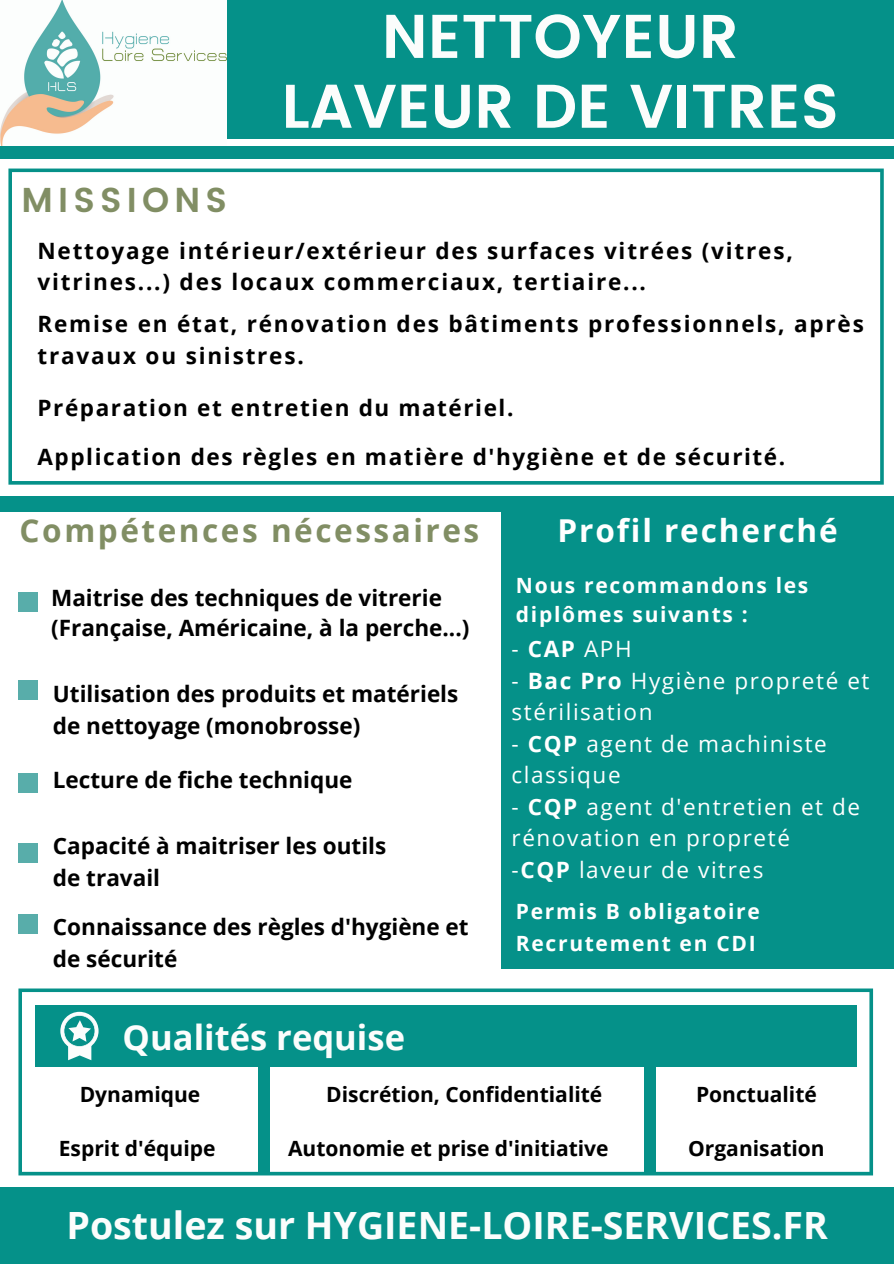
<style>
.page{position:relative;width:894px;height:1264px;background:#fff}
.page>*{position:absolute;margin:0;border:0;box-sizing:border-box;transform-origin:0 0}
.t1{font:600 61.5px "Poppins";color:#fbfdfc}
.t2{font:700 37.5px "Open Sans";color:#fbfdfc}
.t3{font:700 34.5px "Open Sans";color:#fbfdfc}
.t4{font:600 34.5px "Poppins";letter-spacing:.15em;color:#818e64}
.t5{font:700 31.5px "Open Sans";letter-spacing:.08em;color:#818e64}
.t6{font:700 31.5px "Open Sans";letter-spacing:.06em;color:#fff}
.t7{font:700 22.5px/31.5px "Open Sans";letter-spacing:.07em;color:#000}
.t8{font:700 22.5px/31.5px "Open Sans";color:#000}
.t9{font:22.5px/31.5px "Open Sans";letter-spacing:.07em;color:#fff}
.t10{font:700 21px "Open Sans";color:#000}
.t11{font:700 21px/29.2px "Open Sans";letter-spacing:.08em;color:#fff}
.s1{font-weight:700}
</style>
<div class="page">
<div style="left:2px;top:0;width:891px;height:138px;background:#059189"></div>
<img style="left:0;top:0;width:226px;height:146px">
<div style="left:0;top:146px;width:893px;height:13px;background:#059189"></div>
<svg style="left:18px;top:988px;width:854px;height:187px"></svg>
<div style="left:35px;top:1005px;width:821px;height:62px;background:#059189"></div>
<svg style="left:8px;top:168px;width:875px;height:316px"></svg>
<div style="left:18px;top:592px;width:20px;height:19px;background:#58adaa"></div>
<svg style="left:60px;top:1011px;width:38px;height:39px"></svg>
<svg style="left:64px;top:1015px;width:31px;height:45px"></svg>
<div style="left:500px;top:504px;width:393px;height:464px;background:#059189"></div>
<div style="left:258px;top:1040px;width:11px;height:133px;background:#059189"></div>
<div style="left:0;top:496px;width:893px;height:16px;background:#059189"></div>
<div style="left:644px;top:1042px;width:12px;height:131px;background:#059189"></div>
<div style="left:18px;top:681px;width:20px;height:19px;background:#58adaa"></div>
<div style="left:18px;top:773px;width:20px;height:19px;background:#58adaa"></div>
<div style="left:18px;top:843px;width:20px;height:19px;background:#58adaa"></div>
<div style="left:0;top:1187px;width:893px;height:76px;background:#059189"></div>
<div style="left:18px;top:914px;width:20px;height:19px;background:#58adaa"></div>
<p class="t4" style="left:21px;top:180px;width:207px">MISSIONS</p>
<p class="t1" style="left:381px;top:1px;width:358px">NETTOYEUR</p>
<p class="t1" style="left:281px;top:71px;width:559px">LAVEUR DE VITRES</p>
<p class="t7" style="left:37px;top:234px;width:756px">Nettoyage intérieur/extérieur des surfaces vitrées (vitres, vitrines...) des locaux commerciaux, tertiaire...</p>
<p class="t7" style="left:37px;top:308px;width:827px">Remise en état, rénovation des bâtiments professionnels, après travaux ou sinistres.</p>
<p class="t7" style="left:37px;top:391px;width:477px">Préparation et entretien du matériel.</p>
<p class="t7" style="left:37px;top:440px;width:749px">Application des règles en matière d'hygiène et de sécurité.</p>
<p class="t5" style="left:20px;top:509px;width:461px">Compétences nécessaires</p>
<p class="t6" style="left:557px;top:509px;width:281px">Profil recherché</p>
<p class="t8" style="left:51px;top:581px;width:392px">Maitrise des techniques de vitrerie</p>
<p class="t8" style="left:51px;top:611px;width:419px">(Française, Américaine, à la perche...)</p>
<p class="t8" style="left:53px;top:677px;width:407px">Utilisation des produits et matériels de nettoyage (monobrosse)</p>
<p class="t8" style="left:53px;top:763px;width:301px">Lecture de fiche technique</p>
<p class="t8" style="left:53px;top:830px;width:335px">Capacité à maitriser les outils</p>
<p class="t8" style="left:53px;top:861px;width:109px">de travail</p>
<p class="t8" style="left:53px;top:910px;width:417px">Connaissance des règles d'hygiène et de sécurité</p>
<p class="t3" style="left:123px;top:1012px;width:284px">Qualités requise</p>
<p class="t11" style="left:516px;top:570px;width:294px">Nous recommandons les diplômes suivants :</p>
<p class="t9" style="left:511px;top:632px;width:121px">- <span class="s1">CAP</span> APH</p>
<p class="t9" style="left:511px;top:664px;width:359px">- <span class="s1">Bac Pro</span> Hygiène propreté et stérilisation</p>
<p class="t9" style="left:511px;top:727px;width:317px">- <span class="s1">CQP</span> agent de machiniste classique</p>
<p class="t9" style="left:511px;top:790px;width:350px">- <span class="s1">CQP</span> agent d'entretien et de rénovation en propreté</p>
<p class="t9" style="left:511px;top:853px;width:253px">-<span class="s1">CQP</span> laveur de vitres</p>
<p class="t11" style="left:516px;top:896px;width:245px">Permis B obligatoire</p>
<p class="t11" style="left:516px;top:928px;width:241px">Recrutement en CDI</p>
<p class="t10" style="left:80px;top:1079px;width:122px">Dynamique</p>
<p class="t10" style="left:695px;top:1079px;width:122px">Ponctualité</p>
<p class="t10" style="left:688px;top:1133px;width:138px">Organisation</p>
<p class="t10" style="left:326px;top:1079px;width:277px">Discrétion, Confidentialité</p>
<p class="t10" style="left:59px;top:1133px;width:158px">Esprit d'équipe</p>
<p class="t10" style="left:288px;top:1133px;width:322px">Autonomie et prise d'initiative</p>
<p class="t2" style="left:66px;top:1198px;width:762px">Postulez sur HYGIENE-LOIRE-SERVICES.FR</p>
</div>
